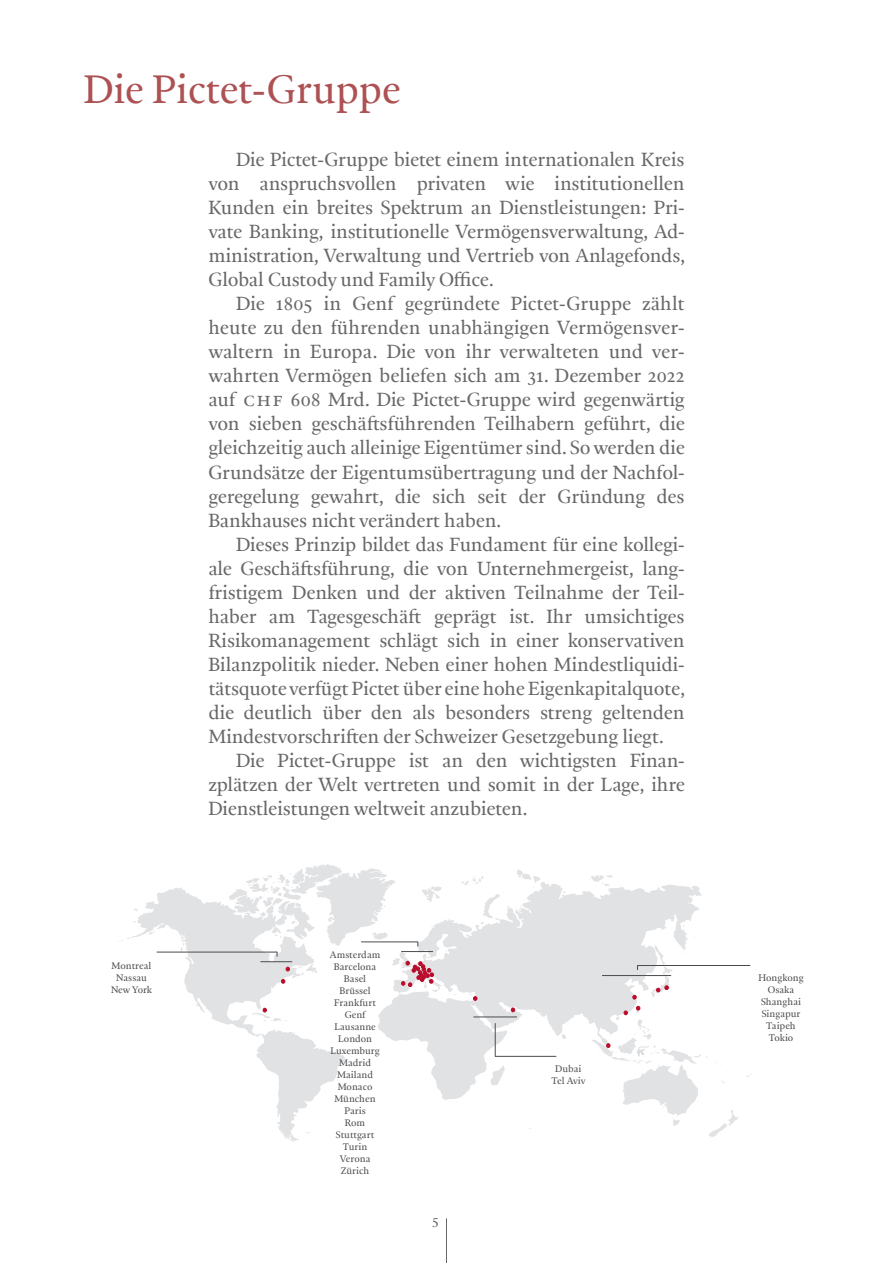
<style>
.page{position:relative;width:893px;height:1263px;background:#fff}
.page>*{position:absolute;margin:0;border:0;box-sizing:border-box;transform-origin:0 0}
._25pt_Serif__Title_L{font:37.5px "Lardy Serif";letter-spacing:-.015em;color:#ad5153}
._12pt_Serif{font:18px/24px "Lardy Serif";letter-spacing:-.02em;color:#696768;text-align:justify}
.t1{font:12.75px "Lardy Serif";color:#696768}
._9_5pt_Serif{font:9px/12px "Lardy Serif";color:#4b4c4d;text-align:center}
</style>
<div class="page">
<hr style="left:446px;top:1218px;width:1px;height:45px;background:#696768">
<svg style="left:118px;top:874px;width:613px;height:268px"></svg>
<svg style="left:286px;top:967px;width:4px;height:4px"></svg>
<svg style="left:263px;top:1008px;width:4px;height:4px"></svg>
<svg style="left:401px;top:961px;width:33px;height:26px"></svg>
<svg style="left:511px;top:1008px;width:4px;height:4px"></svg>
<svg style="left:473px;top:996px;width:4px;height:4px"></svg>
<svg style="left:633px;top:995px;width:3px;height:4px"></svg>
<svg style="left:624px;top:1011px;width:4px;height:4px"></svg>
<svg style="left:636px;top:1006px;width:4px;height:4px"></svg>
<svg style="left:606px;top:1043px;width:4px;height:5px"></svg>
<svg style="left:656px;top:985px;width:13px;height:7px"></svg>
<svg style="left:281px;top:979px;width:4px;height:4px"></svg>
<hr style="left:157px;top:952px;width:120px;height:1px;background:#4b4c4d">
<hr style="left:361px;top:942px;width:57px;height:1px;background:#4b4c4d">
<hr style="left:637px;top:965px;width:113px;height:1px;background:#4b4c4d">
<hr style="left:495px;top:1056px;width:61px;height:1px;background:#4b4c4d">
<hr style="left:260px;top:961px;width:32px;height:1px;background:#4b4c4d">
<hr style="left:401px;top:951px;width:32px;height:1px;background:#4b4c4d">
<hr style="left:602px;top:975px;width:69px;height:1px;background:#4b4c4d">
<hr style="left:473px;top:1017px;width:44px;height:1px;background:#4b4c4d">
<hr style="left:495px;top:1023px;width:1px;height:33px;background:#4b4c4d">
<p class="_25pt_Serif__Title_L" style="left:84px;top:64px;width:319px">Die Pictet-Gruppe</p>
<p class="_12pt_Serif" style="left:208px;top:148px;width:478px;text-indent:28px">Die Pictet-Gruppe bietet einem internationalen Kreis von anspruchsvollen privaten wie institutionellen Kunden ein breites Spektrum an Dienstleistungen: Pri&shy;vate Banking, institutionelle Vermögensverwaltung, Ad&shy;ministration, Verwaltung und Vertrieb von Anlagefonds, Global Custody und Family Office.</p>
<p class="_12pt_Serif" style="left:208px;top:292px;width:478px;text-indent:28px">Die 1805 in Genf gegründete Pictet-Gruppe zählt heute zu den führenden unabhängigen Vermögensver&shy;waltern in Europa. Die von ihr verwalteten und ver&shy;wahrten Vermögen beliefen sich am 31. Dezember 2022 auf chf 608 Mrd. Die Pictet-Gruppe wird gegenwärtig von sieben geschäftsführenden Teilhabern geführt, die gleichzeitig auch alleinige Eigentümer sind. So werden die Grundsätze der Eigentumsübertragung und der Nachfol&shy;geregelung gewahrt, die sich seit der Gründung des Bankhauses nicht verändert haben.</p>
<p class="_12pt_Serif" style="left:208px;top:532px;width:478px;text-indent:28px">Dieses Prinzip bildet das Fundament für eine kollegi&shy;ale Geschäftsführung, die von Unternehmergeist, lang&shy;fristigem Denken und der aktiven Teilnahme der Teil&shy;haber am Tagesgeschäft geprägt ist. Ihr umsichtiges Risikomanagement schlägt sich in einer konservativen Bilanzpolitik nieder. Neben einer hohen Mindestliquidi&shy;tätsquote verfügt Pictet über eine hohe Eigenkapitalquote, die deutlich über den als besonders streng geltenden Mindestvorschriften der Schweizer Gesetzgebung liegt.</p>
<p class="_12pt_Serif" style="left:208px;top:748px;width:478px;text-indent:28px">Die Pictet-Gruppe ist an den wichtigsten Finan&shy;zplätzen der Welt vertreten und somit in der Lage, ihre Dienstleistungen weltweit anzubieten.</p>
<p class="_9_5pt_Serif" style="left:111px;top:959px;width:43px">Montreal<br>Nassau<br>New York</p>
<p class="_9_5pt_Serif" style="left:330px;top:948px;width:52px">Amsterdam<br>Barcelona<br>Basel<br>Brüssel<br>Frankfurt<br>Genf<br>Lausanne<br>London<br>Luxemburg<br>Madrid<br>Mailand<br>Monaco<br>München<br>Paris<br>Rom<br>Stuttgart<br>Turin<br>Verona<br>Zürich</p>
<p class="t1" style="left:433px;top:1211px;width:8px">5</p>
<p class="_9_5pt_Serif" style="left:551px;top:1063px;width:36px">Dubai<br>Tel Aviv</p>
<p class="_9_5pt_Serif" style="left:758px;top:972px;width:47px">Hongkong<br>Osaka<br>Shanghai<br>Singapur<br>Taipeh<br>Tokio</p>
</div>
